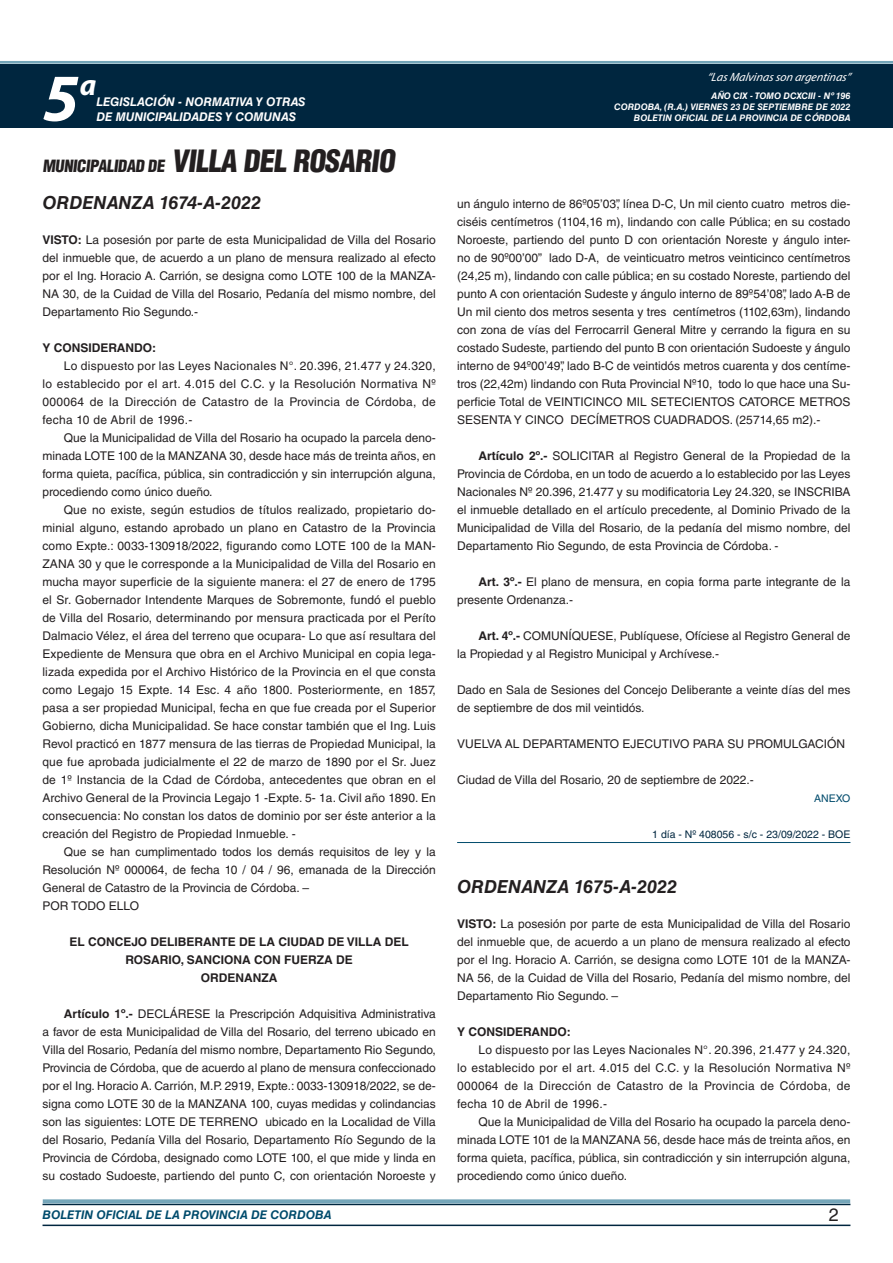
<style>
.page{position:relative;width:893px;height:1263px;background:#fff}
.page>*{position:absolute;margin:0;border:0;box-sizing:border-box;transform-origin:0 0}
.t1{font:italic 700 67.5px "Myriad Pro";color:#fff}
.t2{font:italic 700 30px "Myriad Pro";color:#fff}
.NOMBRE_DE_MINISTERIO{font:italic 700 18px "Helvetica LT Std";color:#231f20}
.t3{font:18px "Helvetica LT Std";color:#231f20}
.BASE{font:900 condensed 16.5px "Helvetica LT Std";color:#231f20}
.TEXTO_BASE{font:12px/18px "Helvetica LT Std";color:#231f20;text-align:justify}
.RESUELVE{font:700 12px/18px "Helvetica LT Std";color:#231f20;text-align:center}
.t4{font:italic 700 12px "Helvetica LT Std";color:#fff}
.t5{font:italic 700 12px "Helvetica LT Std";color:#004b6c}
.TEXTO_BASE-2{font:700 12px "Helvetica LT Std";color:#231f20}
.t6{font:italic 12px "Myriad Pro";color:#fff}
.FECHA_DE_VENCIMIENTO{font:10.5px "Helvetica LT Std";color:#00263f}
.ANEXO{font:10.5px "Helvetica LT Std";color:#004b6c}
.t7{font:italic 700 9px/10.8px "Helvetica LT Std";color:#fff;text-align:right}
.s1{font-size:30px}
.s2{font-weight:700}
</style>
<div class="page">
<div style="left:0;top:61px;width:893px;height:6px;background:#fff;opacity:.75"></div>
<div style="left:0;top:64px;width:893px;height:64px;background:#00263f"></div>
<hr style="left:43px;top:1224px;width:807px;height:2px;background:#00263f">
<div style="left:42px;top:1198px;width:809px;height:8px;background:#fff;opacity:.75"></div>
<hr style="left:457px;top:842px;width:393px;height:1px;background:#004b6c">
<h1 class="t1" style="left:43px;top:54px;width:38px">5</h1>
<h2 class="t2" style="left:80px;top:66px;width:18px">a</h2>
<p class="t4" style="left:96px;top:95px;width:211px">LEGISLACIÓN - NORMATIVA Y OTRAS</p>
<p class="t4" style="left:96px;top:109px;width:201px">DE MUNICIPALIDADES Y COMUNAS</p>
<p class="BASE" style="left:43px;top:155px;width:358px">MUNICIPALIDAD DE <span class="s1">VILLA DEL ROSARIO</span></p>
<p class="NOMBRE_DE_MINISTERIO" style="left:43px;top:192px;width:220px">ORDENANZA 1674-A-2022</p>
<p class="TEXTO_BASE" style="left:43px;top:231px;width:395px"><span class="s2">VISTO:</span> La posesión por parte de esta Municipalidad de Villa del Rosario del inmueble que, de acuerdo a un plano de mensura realizado al efecto por el Ing. Horacio A. Carrión, se designa como LOTE 100 de la MANZA-NA 30, de la Cuidad de Villa del Rosario, Pedanía del mismo nombre, del Departamento Rio Segundo.-</p>
<p class="TEXTO_BASE-2" style="left:43px;top:340px;width:115px">Y CONSIDERANDO:</p>
<p class="TEXTO_BASE" style="left:43px;top:357px;width:395px;text-indent:21px">Lo dispuesto por las Leyes Nacionales N°. 20.396, 21.477 y 24.320, lo establecido por el art. 4.015 del C.C. y la Resolución Normativa Nº 000064 de la Dirección de Catastro de la Provincia de Córdoba, de fecha 10 de Abril de 1996.-</p>
<p class="TEXTO_BASE" style="left:43px;top:429px;width:395px;text-indent:21px">Que la Municipalidad de Villa del Rosario ha ocupado la parcela deno&shy;minada LOTE 100 de la MANZANA 30, desde hace más de treinta años, en forma quieta, pacífica, pública, sin contradicción y sin interrupción alguna, procediendo como único dueño.</p>
<p class="TEXTO_BASE" style="left:43px;top:501px;width:395px;text-indent:21px">Que no existe, según estudios de títulos realizado, propietario do&shy;minial alguno, estando aprobado un plano en Catastro de la Provincia como Expte.: 0033-130918/2022, figurando como LOTE 100 de la MAN-ZANA 30 y que le corresponde a la Municipalidad de Villa del Rosario en mucha mayor superficie de la siguiente manera: el 27 de enero de 1795 el Sr. Gobernador Intendente Marques de Sobremonte, fundó el pueblo de Villa del Rosario, determinando por mensura practicada por el Períto Dalmacio Vélez, el área del terreno que ocupara- Lo que así resultara del Expediente de Mensura que obra en el Archivo Municipal en copia lega&shy;lizada expedida por el Archivo Histórico de la Provincia en el que consta como Legajo 15 Expte. 14 Esc. 4 año 1800. Posteriormente, en 1857, pasa a ser propiedad Municipal, fecha en que fue creada por el Superior Gobierno, dicha Municipalidad. Se hace constar también que el Ing. Luis Revol practicó en 1877 mensura de las tierras de Propiedad Municipal, la que fue aprobada judicialmente el 22 de marzo de 1890 por el Sr. Juez de 1º Instancia de la Cdad de Córdoba, antecedentes que obran en el Archivo General de la Provincia Legajo 1 -Expte. 5- 1a. Civil año 1890. En consecuencia: No constan los datos de dominio por ser éste anterior a la creación del Registro de Propiedad Inmueble. -</p>
<p class="TEXTO_BASE" style="left:43px;top:843px;width:395px;text-indent:21px">Que se han cumplimentado todos los demás requisitos de ley y la Resolución Nº 000064, de fecha 10 / 04 / 96, emanada de la Dirección General de Catastro de la Provincia de Córdoba. –</p>
<p class="TEXTO_BASE" style="left:43px;top:897px;width:98px">POR TODO ELLO</p>
<p class="RESUELVE" style="left:69px;top:932px;width:341px">EL CONCEJO DELIBERANTE DE LA CIUDAD DE VILLA DEL<br>ROSARIO, SANCIONA CON FUERZA DE</p>
<p class="RESUELVE" style="left:201px;top:968px;width:78px">ORDENANZA</p>
<p class="TEXTO_BASE" style="left:43px;top:1005px;width:395px;text-indent:21px"><span class="s2">Artículo 1º.-</span> DECLÁRESE la Prescripción Adquisitiva Administrativa a favor de esta Municipalidad de Villa del Rosario, del terreno ubicado en Villa del Rosario, Pedanía del mismo nombre, Departamento Rio Segundo, Provincia de Córdoba, que de acuerdo al plano de mensura confeccionado por el Ing. Horacio A. Carrión, M.P. 2919, Expte.: 0033-130918/2022, se de&shy;signa como LOTE 30 de la MANZANA 100, cuyas medidas y colindancias son las siguientes: LOTE DE TERRENO ubicado en la Localidad de Villa del Rosario, Pedanía Villa del Rosario, Departamento Río Segundo de la Provincia de Córdoba, designado como LOTE 100, el que mide y linda en su costado Sudoeste, partiendo del punto C, con orientación Noroeste y</p>
<p class="t6" style="left:707px;top:70px;width:145px">“LasMalvinasson argentinas”</p>
<p class="t7" style="left:614px;top:91px;width:238px">AÑO CIX - TOMO DCXCIII - Nº 196<br>CORDOBA, (R.A.) VIERNES 23 DE SEPTIEMBRE DE 2022<br>BOLETIN OFICIAL DE LA PROVINCIA DE CÓRDOBA</p>
<p class="TEXTO_BASE" style="left:457px;top:195px;width:395px">un ángulo interno de 86º05’03”, línea D-C, Un mil ciento cuatro metros die&shy;ciséis centímetros (1104,16 m), lindando con calle Pública; en su costado Noroeste, partiendo del punto D con orientación Noreste y ángulo inter&shy;no de 90º00’00” lado D-A, de veinticuatro metros veinticinco centímetros (24,25 m), lindando con calle pública; en su costado Noreste, partiendo del punto A con orientación Sudeste y ángulo interno de 89º54’08”, lado A-B de Un mil ciento dos metros sesenta y tres centímetros (1102,63m), lindando con zona de vías del Ferrocarril General Mitre y cerrando la figura en su costado Sudeste, partiendo del punto B con orientación Sudoeste y ángulo interno de 94º00’49”, lado B-C de veintidós metros cuarenta y dos centíme&shy;tros (22,42m) lindando con Ruta Provincial Nº10, todo lo que hace una Su&shy;perficie Total de VEINTICINCO MIL SETECIENTOS CATORCE METROS SESENTA Y CINCO DECÍMETROS CUADRADOS. (25714,65 m2).-</p>
<p class="TEXTO_BASE" style="left:457px;top:447px;width:395px;text-indent:21px"><span class="s2">Artículo 2º.-</span> SOLICITAR al Registro General de la Propiedad de la Provincia de Córdoba, en un todo de acuerdo a lo establecido por las Leyes Nacionales Nº 20.396, 21.477 y su modificatoria Ley 24.320, se INSCRIBA el inmueble detallado en el artículo precedente, al Dominio Privado de la Municipalidad de Villa del Rosario, de la pedanía del mismo nombre, del Departamento Rio Segundo, de esta Provincia de Córdoba. -</p>
<p class="TEXTO_BASE" style="left:457px;top:573px;width:395px;text-indent:21px"><span class="s2">Art. 3º.-</span> El plano de mensura, en copia forma parte integrante de la presente Ordenanza.-</p>
<p class="TEXTO_BASE" style="left:457px;top:627px;width:395px;text-indent:21px"><span class="s2">Art. 4º.-</span> COMUNÍQUESE, Publíquese, Ofíciese al Registro General de la Propiedad y al Registro Municipal y Archívese.-</p>
<p class="TEXTO_BASE" style="left:457px;top:681px;width:395px">Dado en Sala de Sesiones del Concejo Deliberante a veinte días del mes de septiembre de dos mil veintidós.</p>
<p class="TEXTO_BASE" style="left:457px;top:735px;width:390px">VUELVA AL DEPARTAMENTO EJECUTIVO PARA SU PROMULGACIÓN</p>
<p class="TEXTO_BASE" style="left:457px;top:771px;width:298px">Ciudad de Villa del Rosario, 20 de septiembre de 2022.-</p>
<p class="ANEXO" style="left:814px;top:792px;width:38px">ANEXO</p>
<p class="FECHA_DE_VENCIMIENTO" style="left:652px;top:828px;width:200px">1 día - Nº 408056 - s/c - 23/09/2022 - BOE</p>
<p class="NOMBRE_DE_MINISTERIO" style="left:457px;top:876px;width:222px">ORDENANZA 1675-A-2022</p>
<p class="TEXTO_BASE" style="left:457px;top:915px;width:395px"><span class="s2">VISTO:</span> La posesión por parte de esta Municipalidad de Villa del Rosario del inmueble que, de acuerdo a un plano de mensura realizado al efecto por el Ing. Horacio A. Carrión, se designa como LOTE 101 de la MANZA-NA 56, de la Cuidad de Villa del Rosario, Pedanía del mismo nombre, del Departamento Rio Segundo. –</p>
<p class="TEXTO_BASE-2" style="left:457px;top:1024px;width:115px">Y CONSIDERANDO:</p>
<p class="TEXTO_BASE" style="left:457px;top:1041px;width:395px;text-indent:21px">Lo dispuesto por las Leyes Nacionales N°. 20.396, 21.477 y 24.320, lo establecido por el art. 4.015 del C.C. y la Resolución Normativa Nº 000064 de la Dirección de Catastro de la Provincia de Córdoba, de fecha 10 de Abril de 1996.-</p>
<p class="TEXTO_BASE" style="left:457px;top:1113px;width:395px;text-indent:21px">Que la Municipalidad de Villa del Rosario ha ocupado la parcela deno&shy;minada LOTE 101 de la MANZANA 56, desde hace más de treinta años, en forma quieta, pacífica, pública, sin contradicción y sin interrupción alguna, procediendo como único dueño.</p>
<p class="t5" style="left:43px;top:1208px;width:290px">BOLETIN OFICIAL DE LA PROVINCIA DE CORDOBA</p>
<p class="t3" style="left:829px;top:1204px;width:12px">2</p>
</div>
